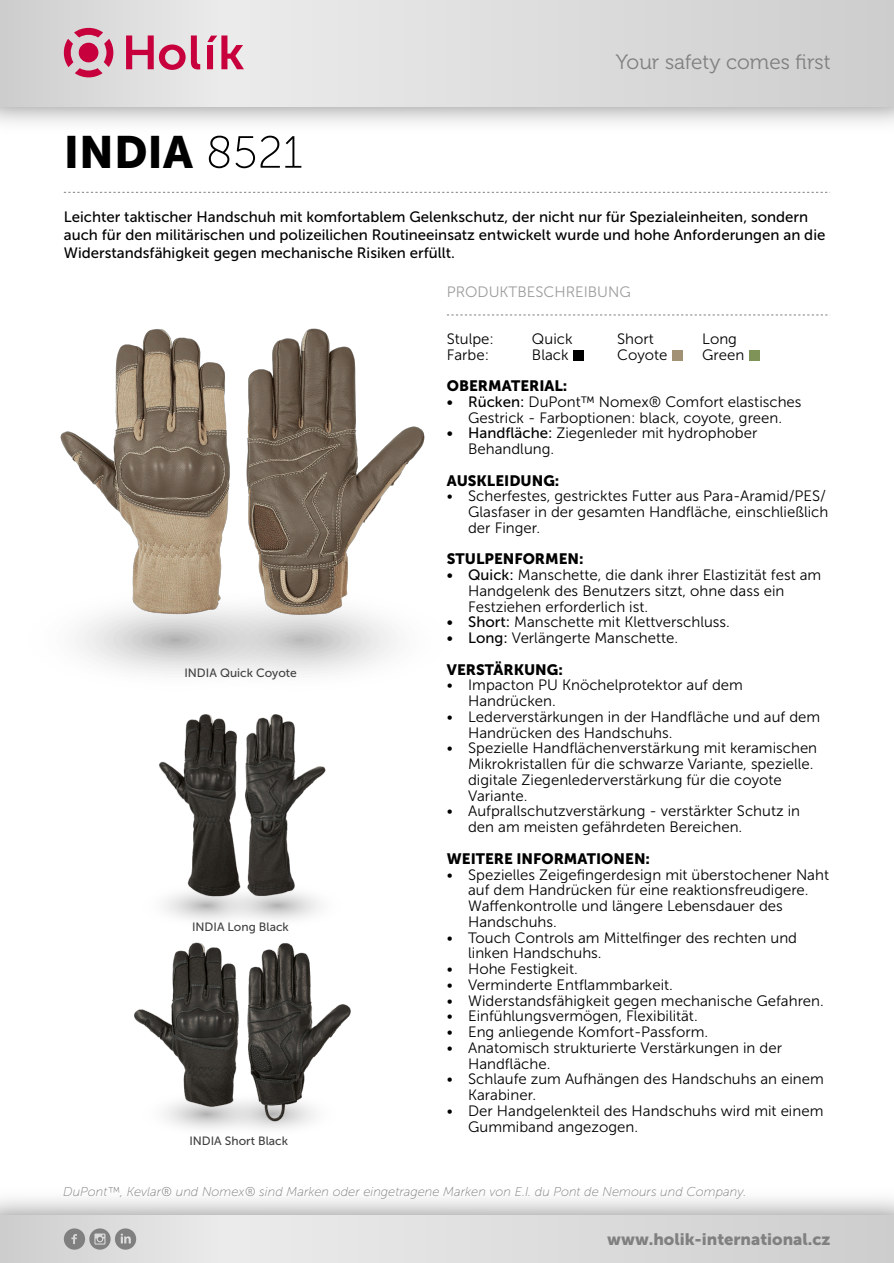
<style>
.page{position:relative;width:894px;height:1263px;background:#fff}
.page>*{position:absolute;margin:0;border:0;box-sizing:border-box;transform-origin:0 0}
.t1{font:45px "Museo Sans 900";color:#000}
.t2{font:20.85px "Museo 300";color:#808080}
.t3{font:16.5px "Museo Sans 900";color:#808080}
.t4{font:15px "Museo Sans 300";color:#000}
.t5{font:15px "Museo Sans 500";color:#000}
.t6{font:15px "Museo Sans 900";color:#000}
.t7{font:15px "Museo Sans 300";color:#9d9c9c}
.t8{font:italic 12.9px "Museo Sans 100";color:#808080}
.t9{font:12px "Museo Sans 500";color:#404040}
.s1{font-family:"Museo Sans 500"}
</style>
<div class="page">
<svg style="left:0;top:0;width:893px;height:106px;background:#dcdbdb"></svg>
<svg style="left:0;top:1215px;width:893px;height:48px;background:#dcdcdc"></svg>
<svg style="left:126px;top:36px;width:59px;height:34px;background:#d6819b"></svg>
<svg style="left:191px;top:36px;width:9px;height:33px"></svg>
<svg style="left:207px;top:36px;width:37px;height:33px"></svg>
<svg style="left:62px;top:26px;width:51px;height:51px;background:#d1869d"></svg>
<svg style="left:64px;top:1228px;width:72px;height:22px;background:#a6a6a6"></svg>
<svg style="left:64px;top:192px;width:764px;height:1px"></svg>
<img style="left:60px;top:314px;width:388px;height:360px">
<img style="left:154px;top:714px;width:185px;height:189px">
<svg style="left:209px;top:136px;width:20px;height:32px"></svg>
<svg style="left:235px;top:136px;width:66px;height:32px"></svg>
<img style="left:134px;top:910px;width:217px;height:219px">
<svg style="left:446px;top:315px;width:382px;height:1px"></svg>
<div style="left:573px;top:350px;width:11px;height:10px;background:#000"></div>
<div style="left:671px;top:350px;width:11px;height:10px;background:#a39176"></div>
<div style="left:748px;top:350px;width:11px;height:10px;background:#7f9359"></div>
<p class="t1" style="left:64px;top:134px;width:130px">INDIA</p>
<p class="t2" style="left:615px;top:53px;width:216px">Your safety comes first</p>
<p class="t5" style="left:64px;top:211px;width:745px">Leichter taktischer Handschuh mit komfortablem Gelenkschutz, der nicht nur für Spezialeinheiten, sondern</p>
<p class="t5" style="left:64px;top:229px;width:762px">auch für den militärischen und polizeilichen Routineeinsatz entwickelt wurde und hohe Anforderungen an die</p>
<p class="t5" style="left:64px;top:247px;width:392px">Widerstandsfähigkeit gegen mechanische Risiken erfüllt.</p>
<p class="t9" style="left:184px;top:668px;width:114px">INDIA Quick Coyote</p>
<p class="t9" style="left:192px;top:922px;width:98px">INDIA Long Black</p>
<p class="t9" style="left:189px;top:1136px;width:100px">INDIA Short Black</p>
<p class="t7" style="left:446px;top:285px;width:185px">PRODUKTBESCHREIBUNG</p>
<p class="t4" style="left:446px;top:333px;width:49px">Stulpe:</p>
<p class="t4" style="left:531px;top:333px;width:42px">Quick</p>
<p class="t4" style="left:617px;top:333px;width:38px">Short</p>
<p class="t4" style="left:702px;top:333px;width:36px">Long</p>
<p class="t4" style="left:446px;top:348px;width:44px">Farbe:</p>
<p class="t4" style="left:531px;top:348px;width:38px">Black</p>
<p class="t4" style="left:617px;top:348px;width:52px">Coyote</p>
<p class="t4" style="left:702px;top:348px;width:44px">Green</p>
<p class="t6" style="left:446px;top:380px;width:122px">OBERMATERIAL:</p>
<p class="t4" style="left:446px;top:396px;width:356px"><span class="s1">• Rücken:</span> DuPont™ Nomex® Comfort elastisches</p>
<p class="t4" style="left:468px;top:411px;width:315px">Gestrick - Farboptionen: black, coyote, green.</p>
<p class="t4" style="left:446px;top:427px;width:312px"><span class="s1">• Handfläche:</span> Ziegenleder mit hydrophober</p>
<p class="t4" style="left:468px;top:443px;width:87px">Behandlung.</p>
<p class="t6" style="left:446px;top:474px;width:114px">AUSKLEIDUNG:</p>
<p class="t4" style="left:446px;top:490px;width:380px">• Scherfestes, gestricktes Futter aus Para-Aramid/PES/</p>
<p class="t4" style="left:468px;top:506px;width:361px">Glasfaser in der gesamten Handfläche, einschließlich</p>
<p class="t4" style="left:468px;top:522px;width:74px">der Finger.</p>
<p class="t6" style="left:446px;top:553px;width:138px">STULPENFORMEN:</p>
<p class="t4" style="left:446px;top:569px;width:376px"><span class="s1">• Quick:</span> Manschette, die dank ihrer Elastizität fest am</p>
<p class="t4" style="left:468px;top:585px;width:317px">Handgelenk des Benutzers sitzt, ohne dass ein</p>
<p class="t4" style="left:468px;top:600px;width:181px">Festziehen erforderlich ist.</p>
<p class="t4" style="left:446px;top:616px;width:284px"><span class="s1">• Short:</span> Manschette mit Klettverschluss.</p>
<p class="t4" style="left:446px;top:632px;width:233px"><span class="s1">• Long:</span> Verlängerte Manschette.</p>
<p class="t6" style="left:446px;top:663px;width:117px">VERSTÄRKUNG:</p>
<p class="t4" style="left:446px;top:679px;width:297px">• Impacton PU Knöchelprotektor auf dem</p>
<p class="t4" style="left:468px;top:695px;width:89px">Handrücken.</p>
<p class="t4" style="left:446px;top:711px;width:375px">• Lederverstärkungen in der Handfläche und auf dem</p>
<p class="t4" style="left:468px;top:726px;width:206px">Handrücken des Handschuhs.</p>
<p class="t4" style="left:446px;top:742px;width:372px">• Spezielle Handflächenverstärkung mit keramischen</p>
<p class="t4" style="left:468px;top:758px;width:347px">Mikrokristallen für die schwarze Variante, spezielle.</p>
<p class="t4" style="left:468px;top:774px;width:315px">digitale Ziegenlederverstärkung für die coyote</p>
<p class="t4" style="left:468px;top:789px;width:61px">Variante.</p>
<p class="t4" style="left:446px;top:805px;width:354px">• Aufprallschutzverstärkung - verstärkter Schutz in</p>
<p class="t4" style="left:468px;top:821px;width:275px">den am meisten gefährdeten Bereichen.</p>
<p class="t6" style="left:446px;top:852px;width:205px">WEITERE INFORMATIONEN:</p>
<p class="t4" style="left:446px;top:868px;width:383px">• Spezielles Zeigefingerdesign mit überstochener Naht</p>
<p class="t4" style="left:468px;top:884px;width:342px">auf dem Handrücken für eine reaktionsfreudigere.</p>
<p class="t4" style="left:468px;top:900px;width:316px">Waffenkontrolle und längere Lebensdauer des</p>
<p class="t4" style="left:468px;top:915px;width:90px">Handschuhs.</p>
<p class="t4" style="left:446px;top:931px;width:351px">• Touch Controls am Mittelfinger des rechten und</p>
<p class="t4" style="left:468px;top:947px;width:135px">linken Handschuhs.</p>
<p class="t4" style="left:446px;top:963px;width:132px">• Hohe Festigkeit.</p>
<p class="t4" style="left:446px;top:978px;width:227px">• Verminderte Entflammbarkeit.</p>
<p class="t4" style="left:446px;top:994px;width:378px">• Widerstandsfähigkeit gegen mechanische Gefahren.</p>
<p class="t4" style="left:446px;top:1010px;width:252px">• Einfühlungsvermögen, Flexibilität.</p>
<p class="t4" style="left:446px;top:1026px;width:263px">• Eng anliegende Komfort-Passform.</p>
<p class="t4" style="left:446px;top:1041px;width:336px">• Anatomisch strukturierte Verstärkungen in der</p>
<p class="t4" style="left:468px;top:1057px;width:84px">Handfläche.</p>
<p class="t4" style="left:446px;top:1073px;width:378px">• Schlaufe zum Aufhängen des Handschuhs an einem</p>
<p class="t4" style="left:468px;top:1089px;width:69px">Karabiner.</p>
<p class="t4" style="left:446px;top:1104px;width:378px">• Der Handgelenkteil des Handschuhs wird mit einem</p>
<p class="t4" style="left:468px;top:1120px;width:171px">Gummiband angezogen.</p>
<p class="t8" style="left:63px;top:1187px;width:684px">DuPont™, Kevlar® und Nomex® sind Marken oder eingetragene Marken von E.I. du Pont de Nemours und Company.</p>
<p class="t3" style="left:607px;top:1232px;width:224px">www.holik-international.cz</p>
</div>
